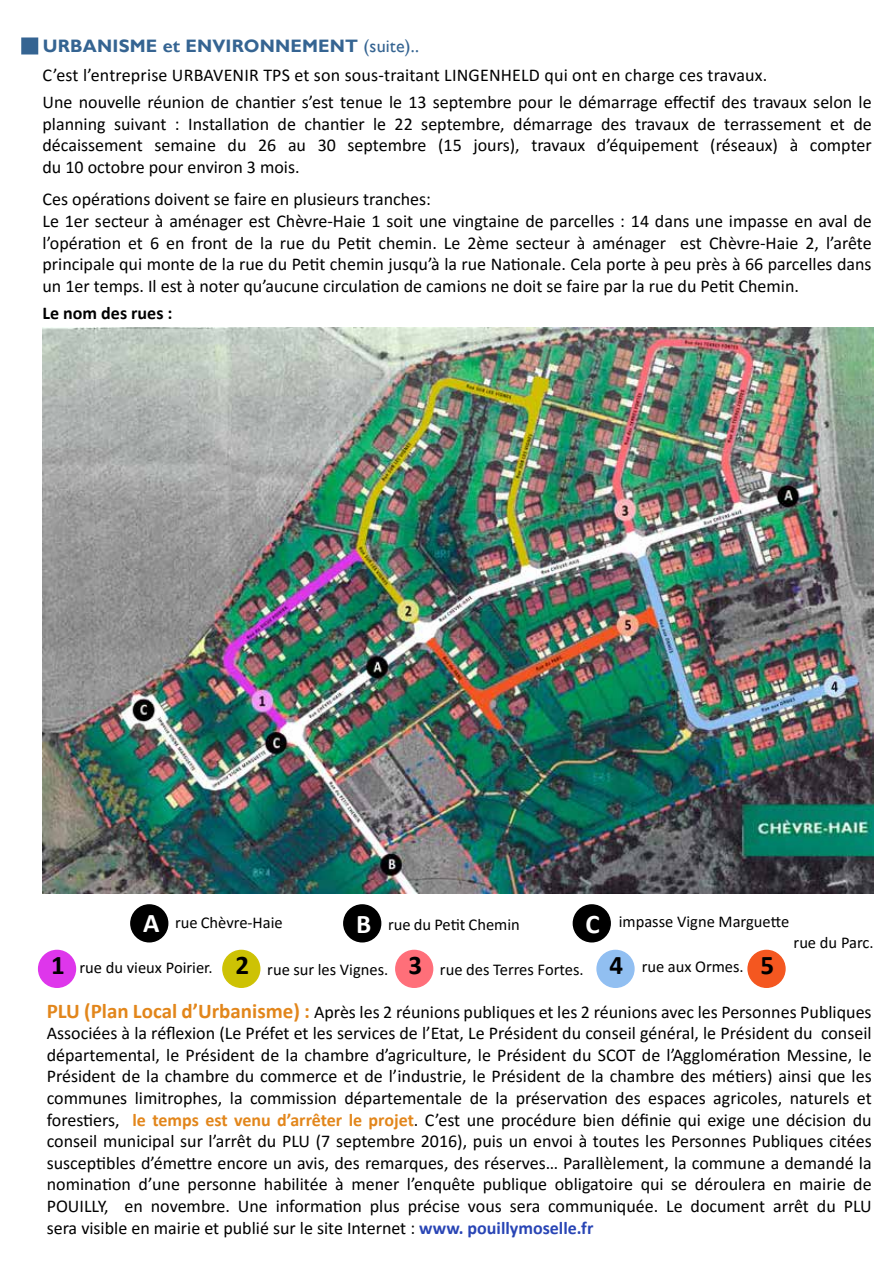
<style>
.page{position:relative;width:893px;height:1263px;background:#fff}
.page>*{position:absolute;margin:0;border:0;box-sizing:border-box;transform-origin:0 0}
.t1{font:700 27px "Calibri";color:#000}
.t2{font:18px/21.6px "Calibri";color:#000}
.t3{font:700 18px "Gill Sans";letter-spacing:.01em;color:#356492}
.t4{font:700 18px "Calibri";color:#000}
.t5{font:16.5px "Calibri";color:#000}
.s1{font-weight:400}
.s2{font-weight:700;font-size:27px;color:#fff}
.s3{font-weight:700;font-size:27px}
.s4{font-weight:700;font-size:21px;color:#e2861b}
.s5{font-weight:700;color:#e2861b}
.s6{font-weight:700;color:#2945b5}
</style>
<div class="page">
<div style="left:21px;top:37px;width:17px;height:17px;background:#356492;border:2px solid #356492"></div>
<div style="left:344px;top:905px;width:37px;height:37px;background:#000;border-radius:50%"></div>
<div style="left:343px;top:904px;width:38px;height:38px;border:2px solid #000;border-radius:50%"></div>
<div style="left:597px;top:950px;width:37px;height:37px;background:#91bff1;border-radius:50%"></div>
<div style="left:596px;top:950px;width:39px;height:38px;border:2px solid #91bff3;border-radius:50%"></div>
<div style="left:396px;top:950px;width:37px;height:37px;background:#ff6f79;border-radius:50%"></div>
<div style="left:395px;top:950px;width:38px;height:38px;border:2px solid #ff6f7c;border-radius:50%"></div>
<div style="left:223px;top:950px;width:37px;height:37px;background:#cdc204;border-radius:50%"></div>
<div style="left:222px;top:950px;width:38px;height:38px;border:2px solid #cfc204;border-radius:50%"></div>
<div style="left:39px;top:950px;width:36px;height:37px;background:#de36eb;border-radius:50%"></div>
<div style="left:38px;top:950px;width:38px;height:38px;border:2px solid #df36eb;border-radius:50%"></div>
<div style="left:573px;top:905px;width:37px;height:37px;background:#000;border-radius:50%"></div>
<div style="left:573px;top:904px;width:38px;height:38px;border:2px solid #000;border-radius:50%"></div>
<div style="left:748px;top:950px;width:37px;height:37px;background:#f45720;border-radius:50%"></div>
<div style="left:747px;top:950px;width:39px;height:38px;border:2px solid #f45720;border-radius:50%"></div>
<div style="left:131px;top:905px;width:37px;height:37px;background:#000;border-radius:50%"></div>
<div style="left:130px;top:904px;width:38px;height:38px;border:2px solid #000;border-radius:50%"></div>
<img style="left:43px;top:327px;width:830px;height:567px">
<p class="t3" style="left:43px;top:35px;width:378px">URBANISME et ENVIRONNEMENT <span class="s1">(suite)..</span></p>
<p class="t2" style="left:43px;top:61px;width:831px;line-height:27px">C’est l’entreprise URBAVENIR TPS et son sous-traitant LINGENHELD qui ont en charge ces travaux.<br>Une nouvelle réunion de chantier s’est tenue le 13 septembre pour le démarrage effectif des travaux selon le</p>
<p class="t2" style="left:43px;top:113px;width:831px;text-align:justify">planning suivant : Installation de chantier le 22 septembre, démarrage des travaux de terrassement et de décaissement semaine du 26 au 30 septembre (15 jours), travaux d’équipement (réseaux) à compter du 10 octobre pour environ 3 mois.</p>
<p class="t2" style="left:43px;top:188px;width:831px">Ces opérations doivent se faire en plusieurs tranches:<br>Le 1er secteur à aménager est Chèvre-Haie 1 soit une vingtaine de parcelles : 14 dans une impasse en aval de l’opération et 6 en front de la rue du Petit chemin. Le 2ème secteur à aménager est Chèvre-Haie 2, l’arête principale qui monte de la rue du Petit chemin jusqu’à la rue Nationale. Cela porte à peu près à 66 parcelles dans un 1er temps. Il est à noter qu’aucune circulation de camions ne doit se faire par la rue du Petit Chemin.</p>
<p class="t4" style="left:43px;top:300px;width:132px">Le nom des rues :</p>
<p class="t5" style="left:143px;top:911px;width:141px"><span class="s2">A</span> rue Chèvre-Haie</p>
<p class="t5" style="left:586px;top:910px;width:205px"><span class="s2">C</span> impasse Vigne Marguette</p>
<p class="t5" style="left:356px;top:913px;width:165px"><span class="s2">B</span> rue du Petit Chemin</p>
<p class="t5" style="left:267px;top:958px;width:123px">rue sur les Vignes.</p>
<p class="t5" style="left:408px;top:958px;width:337px"><span class="s3">3</span> rue des Terres Fortes. <span class="s3">4</span> rue aux Ormes.</p>
<p class="t5" style="left:793px;top:931px;width:82px">rue du Parc.</p>
<p class="t5" style="left:51px;top:956px;width:199px"><span class="s3">1</span> rue du vieux Poirier. <span class="s3">2</span></p>
<h1 class="t1" style="left:761px;top:946px;width:15px">5</h1>
<p class="t2" style="left:47px;top:1000px;width:826px;text-align:justify"><span class="s4">PLU (Plan Local d’Urbanisme) :</span> Après les 2 réunions publiques et les 2 réunions avec les Personnes Publiques Associées à la réflexion (Le Préfet et les services de l’Etat, Le Président du conseil général, le Président du conseil départemental, le Président de la chambre d’agriculture, le Président du SCOT de l’Agglomération Messine, le Président de la chambre du commerce et de l’industrie, le Président de la chambre des métiers) ainsi que les communes limitrophes, la commission départementale de la préservation des espaces agricoles, naturels et forestiers, <span class="s5">le temps est venu d’arrêter le projet</span>. C’est une procédure bien définie qui exige une décision du conseil municipal sur l’arrêt du PLU (7 septembre 2016), puis un envoi à toutes les Personnes Publiques citées susceptibles d’émettre encore un avis, des remarques, des réserves… Parallèlement, la commune a demandé la nomination d’une personne habilitée à mener l’enquête publique obligatoire qui se déroulera en mairie de POUILLY, en novembre. Une information plus précise vous sera communiquée. Le document arrêt du PLU sera visible en mairie et publié sur le site Internet : <span class="s6">www. pouillymoselle.fr</span></p>
</div>
